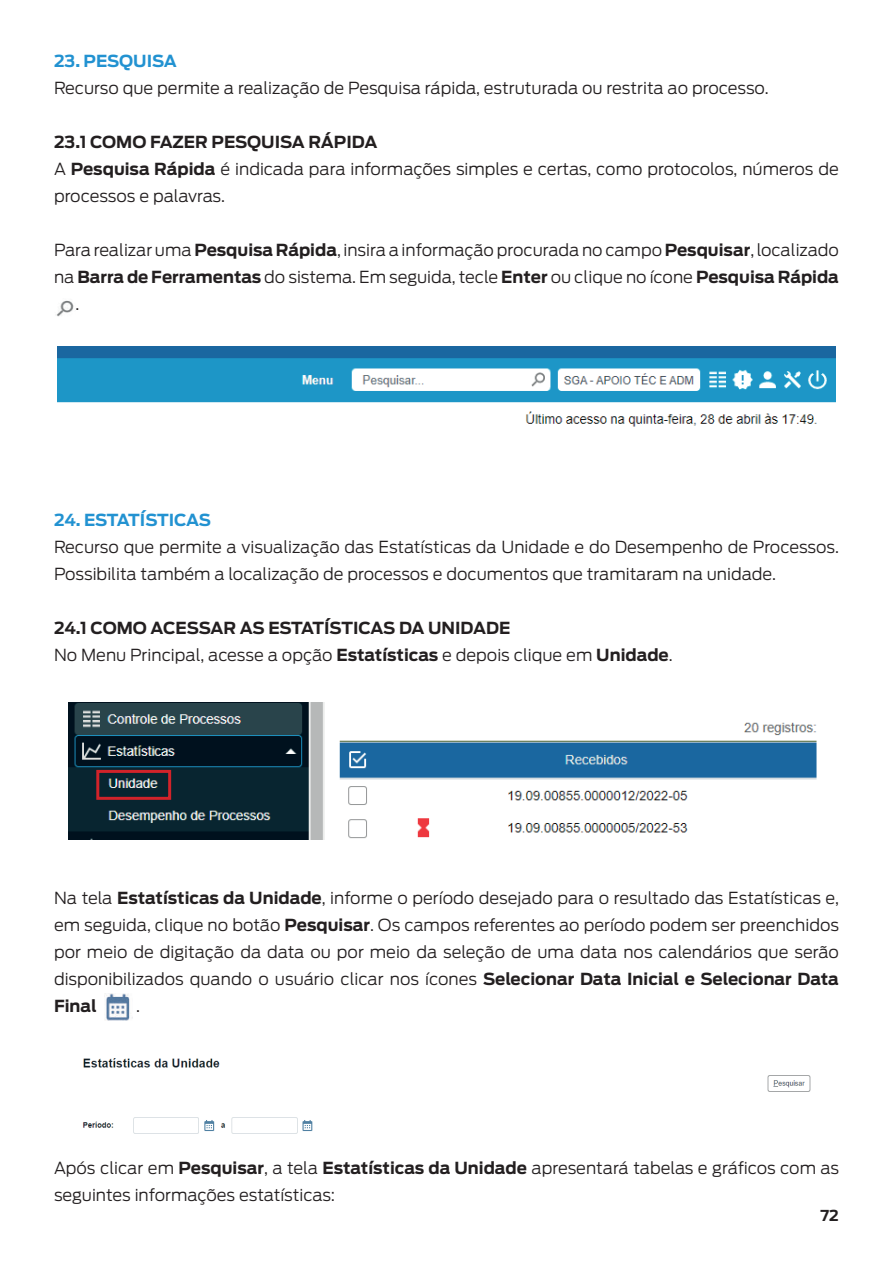
<style>
.page{position:relative;width:893px;height:1263px;background:#fff}
.page>*{position:absolute;margin:0;border:0;box-sizing:border-box;transform-origin:0 0}
.t1{font:300 16.5px/27px "Antenna";color:#231f20}
.t2{font:700 16.5px/27px "Antenna";letter-spacing:-.01em;color:#231f20}
.t3{font:700 16.5px "Antenna";letter-spacing:-.01em;color:#2292d1}
.t4{font:700 15px "Antenna";color:#231f20}
.s1{font-weight:700}
.s2{font-weight:300}
</style>
<div class="page">
<img style="left:56px;top:300px;width:18px;height:17px">
<img style="left:58px;top:347px;width:777px;height:80px">
<img style="left:68px;top:702px;width:749px;height:138px">
<img style="left:106px;top:994px;width:24px;height:26px">
<img style="left:82px;top:1058px;width:729px;height:76px">
<div style="left:96px;top:770px;width:75px;height:30px;border:3px solid #d1232a"></div>
<p class="t3" style="left:54px;top:51px;width:124px">23. PESQUISA</p>
<p class="t1" style="left:54px;top:75px;width:716px">Recurso que permite a realização de Pesquisa rápida, estruturada ou restrita ao processo.</p>
<p class="t1" style="left:54px;top:129px;width:786px"><span class="s1">23.1 COMO FAZER PESQUISA RÁPIDA<br></span>A <span class="s1">Pesquisa Rápida</span> é indicada para informações simples e certas, como protocolos, números de processos e palavras.</p>
<p class="t1" style="left:54px;top:237px;width:786px">Para realizar uma <span class="s1">Pesquisa Rápida</span>, insira a informação procurada no campo <span class="s1">Pesquisar</span>, localizado</p>
<p class="t1" style="left:54px;top:264px;width:786px">na <span class="s1">Barra de Ferramentas</span> do sistema. Em seguida, tecle <span class="s1">Enter</span> ou clique no ícone <span class="s1">Pesquisa Rápida</span></p>
<p class="t1" style="left:76px;top:291px;width:5px">.</p>
<p class="t3" style="left:54px;top:510px;width:159px">24. ESTATÍSTICAS</p>
<p class="t1" style="left:54px;top:534px;width:787px">Recurso que permite a visualização das Estatísticas da Unidade e do Desempenho de Processos.<br>Possibilita também a localização de processos e documentos que tramitaram na unidade.</p>
<p class="t2" style="left:54px;top:615px;width:620px">24.1 COMO ACESSAR AS ESTATÍSTICAS DA UNIDADE<br><span class="s2">No Menu Principal, acesse a opção</span> Estatísticas <span class="s2">e depois clique em</span> Unidade<span class="s2">.</span></p>
<p class="t1" style="left:54px;top:885px;width:787px;text-align:justify">Na tela <span class="s1">Estatísticas da Unidade</span>, informe o período desejado para o resultado das Estatísticas e, em seguida, clique no botão <span class="s1">Pesquisar</span>. Os campos referentes ao período podem ser preenchidos por meio de digitação da data ou por meio da seleção de uma data nos calendários que serão disponibilizados quando o usuário clicar nos ícones <span class="s1">Selecionar Data Inicial e Selecionar Data Final</span></p>
<p class="t1" style="left:136px;top:993px;width:5px">.</p>
<p class="t1" style="left:54px;top:1155px;width:786px">Após clicar em <span class="s1">Pesquisar</span>, a tela <span class="s1">Estatísticas da Unidade</span> apresentará tabelas e gráficos com as seguintes informações estatísticas:</p>
<p class="t4" style="left:820px;top:1206px;width:20px">72</p>
</div>
